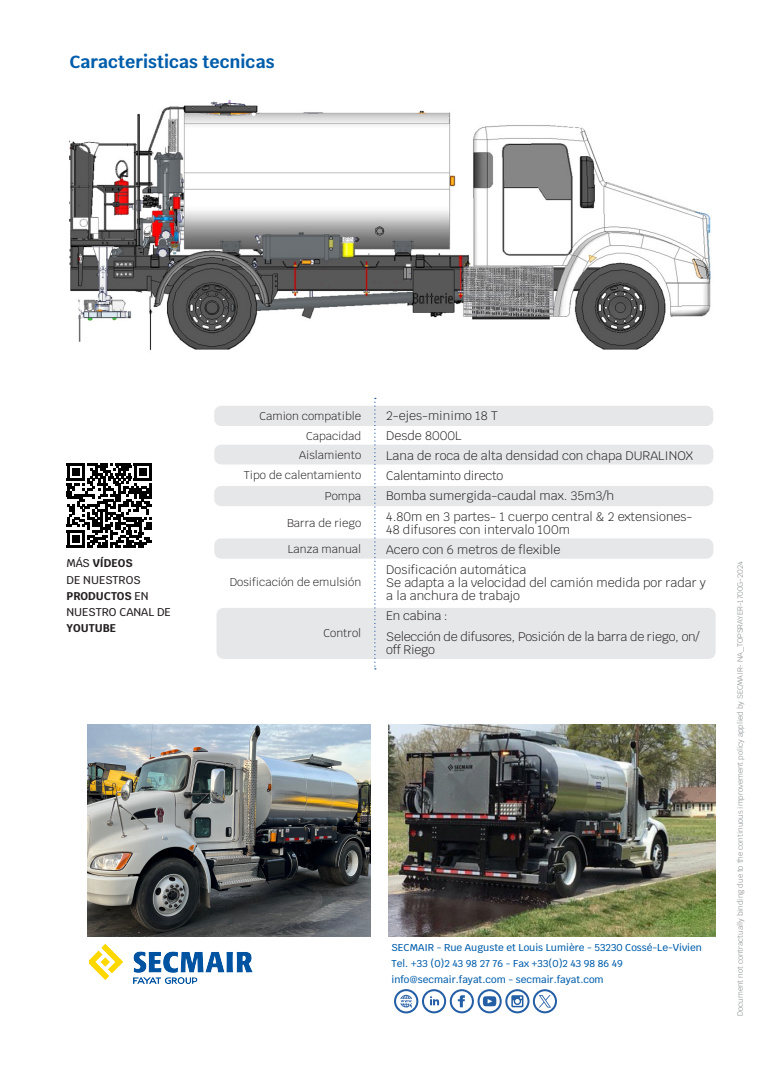
<style>
.page{position:relative;width:780px;height:1088px;background:#fff}
.page>*{position:absolute;margin:0;border:0;box-sizing:border-box;transform-origin:0 0}
.t1{font:700 17.5px "Krub";color:#015dab}
.t2{font:300 12.38px/13.4px "Krub";color:#231f20}
.t3{font:300 12.38px/13.4px "Krub";letter-spacing:-.02em;color:#231f20}
.t4{font:300 11.25px "Krub";color:#231f20}
.t5{font:500 11.25px/16.2px "Krub";color:#231f20}
.t6{font:500 10px "Krub";color:#015dab}
.t7{font:300 7.5px "Krub";color:#7e8083}
.s1{font-weight:700}
</style>
<div class="page">
<div style="left:216px;top:608px;width:499px;height:51px;background:#e6e7e9;border-radius:7px"></div>
<div style="left:214px;top:538px;width:499px;height:21px;background:#e6e7e9;border-radius:7px"></div>
<div style="left:214px;top:486px;width:499px;height:20px;background:#e6e7e9;border-radius:7px"></div>
<div style="left:214px;top:445px;width:499px;height:19px;background:#e6e7e9;border-radius:7px"></div>
<div style="left:214px;top:406px;width:499px;height:20px;background:#e6e7e9;border-radius:7px"></div>
<svg style="left:66px;top:463px;width:86px;height:85px"></svg>
<hr style="left:67px;top:545px;width:18px;height:3px;background:#000">
<div style="left:72px;top:535px;width:8px;height:8px;background:#000"></div>
<svg style="left:374px;top:398px;width:2px;height:271px"></svg>
<img style="left:89px;top:936px;width:187px;height:48px">
<svg style="left:394px;top:989px;width:163px;height:24px"></svg>
<img style="left:388px;top:724px;width:327px;height:212px">
<img style="left:88px;top:724px;width:282px;height:212px">
<img style="left:69px;top:100px;width:642px;height:251px">
<p class="t1" style="left:69px;top:52px;width:207px">Caracteristicas tecnicas</p>
<p class="t5" style="left:66px;top:555px;width:106px">MÁS <span class="s1">VÍDEOS<br></span>DE NUESTROS<br><span class="s1">PRODUCTOS</span> EN<br>NUESTRO CANAL DE<br><span class="s1">YOUTUBE</span></p>
<p class="t4" style="left:259px;top:406px;width:103px">Camion compatible</p>
<p class="t2" style="left:386px;top:409px;width:113px">2-ejes-minimo 18 T</p>
<p class="t4" style="left:306px;top:426px;width:57px">Capacidad</p>
<p class="t2" style="left:386px;top:429px;width:77px">Desde 8000L</p>
<p class="t4" style="left:299px;top:446px;width:64px">Aislamiento</p>
<p class="t2" style="left:386px;top:449px;width:308px">Lana de roca de alta densidad con chapa DURALINOX</p>
<p class="t4" style="left:244px;top:466px;width:119px">Tipo de calentamiento</p>
<p class="t3" style="left:386px;top:469px;width:118px">Calentaminto directo</p>
<p class="t4" style="left:325px;top:486px;width:38px">Pompa</p>
<p class="t2" style="left:386px;top:488px;width:230px">Bomba sumergida-caudal max. 35m3/h</p>
<p class="t4" style="left:287px;top:513px;width:76px">Barra de riego</p>
<p class="t2" style="left:386px;top:510px;width:308px">4.80m en 3 partes- 1 cuerpo central &amp; 2 extensiones-<br>48 difusores con intervalo 100m</p>
<p class="t4" style="left:288px;top:540px;width:75px">Lanza manual</p>
<p class="t2" style="left:386px;top:543px;width:175px">Acero con 6 metros de flexible</p>
<p class="t4" style="left:230px;top:573px;width:133px">Dosificación de emulsión</p>
<p class="t2" style="left:386px;top:563px;width:321px">Dosificación automática<br>Se adapta a la velocidad del camión medida por radar y a la anchura de trabajo</p>
<p class="t4" style="left:323px;top:623px;width:39px">Control</p>
<p class="t3" style="left:386px;top:609px;width:63px">En cabina :</p>
<p class="t3" style="left:386px;top:630px;width:315px">Selección de difusores, Posición de la barra de riego, on/ off Riego</p>
<p class="t6" style="left:391px;top:941px;width:312px">SECMAIR - Rue Auguste et Louis Lumière - 53230 Cossé-Le-Vivien</p>
<p class="t6" style="left:391px;top:958px;width:233px">Tel. +33 (0)2 43 98 27 76 - Fax +33(0)2 43 98 86 49</p>
<p class="t6" style="left:391px;top:974px;width:214px">info@secmair.fayat.com - secmair.fayat.com</p>
<p class="t7" style="left:733px;top:1016px;width:456px;rotate:-90deg">Document not contractually binding due to the continuous improvement policy applied by SECMAIR- NA_TOPSRAYER-1700G-2024</p>
</div>
